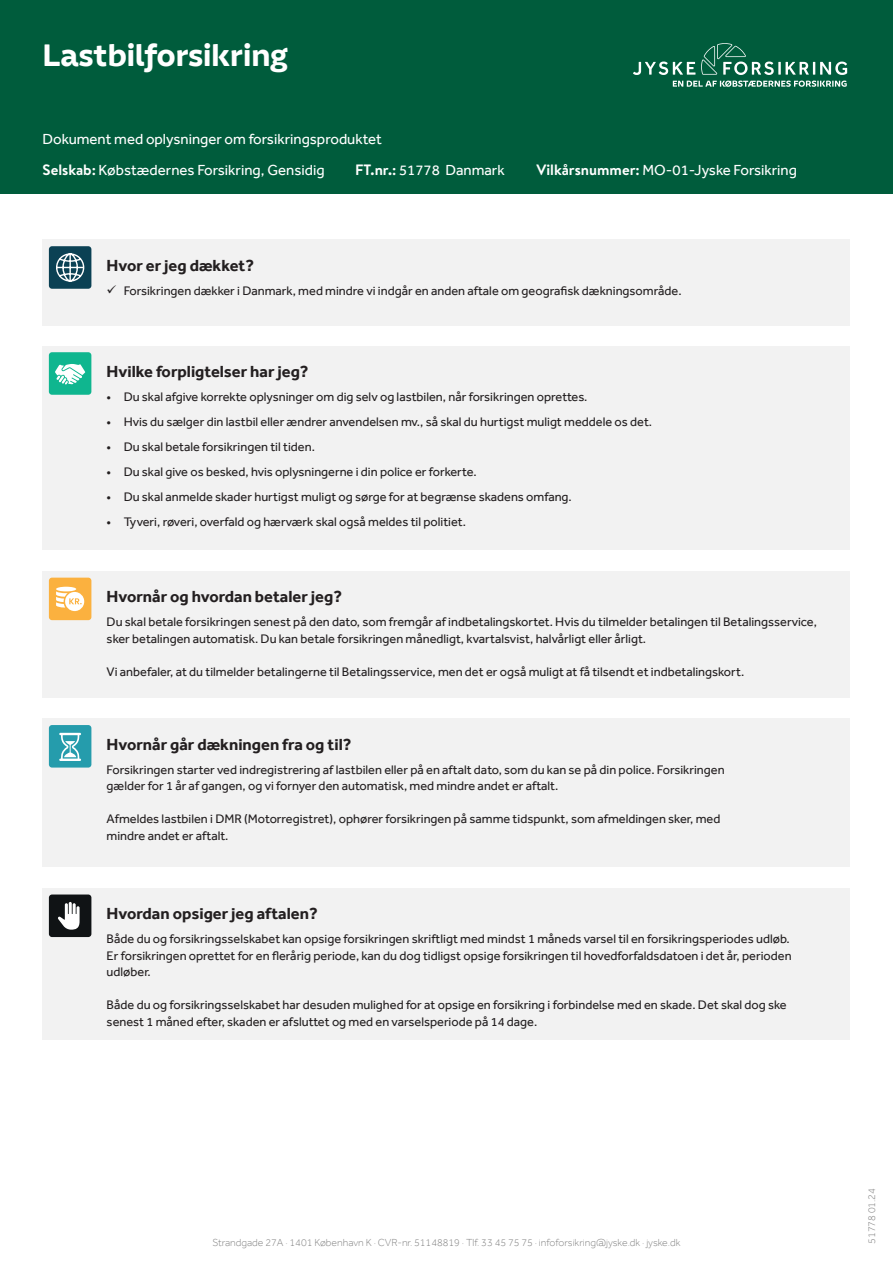
<style>
.page{position:relative;width:893px;height:1263px;background:#fff}
.page>*{position:absolute;margin:0;border:0;box-sizing:border-box;transform-origin:0 0}
.t1{font:700 30px "Jyske Bogstaver";color:#fff}
.Mellemrubrik{font:700 16.5px "Effra";color:#231f20}
.t2{font:15px "Effra";color:#fff}
.Brødtekst{font:12.75px/16.5px "Effra";color:#231f20}
.t3{font:300 10.5px "Effra";color:#838383}
.s1{font-family:"Brandon Text";font-weight:700}
</style>
<div class="page">
<div style="left:0;top:0;width:893px;height:193px;background:#005c3c"></div>
<svg style="left:633px;top:62px;width:62px;height:13px"></svg>
<svg style="left:701px;top:43px;width:146px;height:32px"></svg>
<svg style="left:673px;top:81px;width:174px;height:6px"></svg>
<div style="left:43px;top:240px;width:807px;height:86px;background:#f2f2f2"></div>
<div style="left:43px;top:346px;width:807px;height:204px;background:#f2f2f2"></div>
<div style="left:43px;top:571px;width:807px;height:126px;background:#f2f2f2"></div>
<div style="left:49px;top:246px;width:42px;height:43px;background:#0b4154;border-radius:3px"></div>
<svg style="left:56px;top:253px;width:29px;height:29px"></svg>
<div style="left:49px;top:352px;width:42px;height:43px;background:#0fb68f;border-radius:3px"></div>
<svg style="left:55px;top:364px;width:30px;height:21px"></svg>
<div style="left:49px;top:578px;width:42px;height:42px;background:#fbb13f;border-radius:3px"></div>
<hr style="left:56px;top:587px;width:20px;height:4px;background:#fff;border-radius:50%">
<svg style="left:65px;top:592px;width:19px;height:19px"></svg>
<svg style="left:56px;top:591px;width:26px;height:17px"></svg>
<div style="left:43px;top:719px;width:807px;height:148px;background:#f2f2f2"></div>
<div style="left:43px;top:888px;width:807px;height:151px;background:#f2f2f2"></div>
<div style="left:49px;top:725px;width:42px;height:42px;background:#259cac;border-radius:3px"></div>
<svg style="left:59px;top:733px;width:22px;height:28px"></svg>
<div style="left:49px;top:894px;width:42px;height:43px;background:#101315;border-radius:3px"></div>
<svg style="left:58px;top:902px;width:22px;height:28px"></svg>
<h1 class="t1" style="left:43px;top:34px;width:247px">Lastbilforsikring</h1>
<p class="t2" style="left:43px;top:130px;width:341px">Dokument med oplysninger om forsikringsproduktet</p>
<p class="t2" style="left:43px;top:161px;width:284px"><span class="s1">Selskab:</span> Købstædernes Forsikring, Gensidig</p>
<p class="t2" style="left:355px;top:161px;width:151px"><span class="s1">FT.nr.:</span> 51778 Danmark</p>
<p class="t2" style="left:536px;top:161px;width:262px"><span class="s1">Vilkårsnummer:</span> MO-01-Jyske Forsikring</p>
<p class="Mellemrubrik" style="left:107px;top:256px;width:149px">Hvor er jeg dækket?</p>
<p class="Brødtekst" style="left:124px;top:282px;width:559px">Forsikringen dækker i Danmark, med mindre vi indgår en anden aftale om geografisk dækningsområde.</p>
<p class="Mellemrubrik" style="left:107px;top:362px;width:203px">Hvilke forpligtelser har jeg?</p>
<p class="Brødtekst" style="left:107px;top:388px;width:482px">• Du skal afgive korrekte oplysninger om dig selv og lastbilen, når forsikringen oprettes.</p>
<p class="Brødtekst" style="left:107px;top:413px;width:547px">• Hvis du sælger din lastbil eller ændrer anvendelsen mv., så skal du hurtigst muligt meddele os det.</p>
<p class="Brødtekst" style="left:107px;top:438px;width:210px">• Du skal betale forsikringen til tiden.</p>
<p class="Brødtekst" style="left:107px;top:463px;width:372px">• Du skal give os besked, hvis oplysningerne i din police er forkerte.</p>
<p class="Brødtekst" style="left:107px;top:488px;width:467px">• Du skal anmelde skader hurtigst muligt og sørge for at begrænse skadens omfang.</p>
<p class="Brødtekst" style="left:107px;top:513px;width:361px">• Tyveri, røveri, overfald og hærværk skal også meldes til politiet.</p>
<p class="Mellemrubrik" style="left:107px;top:587px;width:237px">Hvornår og hvordan betaler jeg?</p>
<p class="Brødtekst" style="left:107px;top:614px;width:712px">Du skal betale forsikringen senest på den dato, som fremgår af indbetalingskortet. Hvis du tilmelder betalingen til Betalingsservice, sker betalingen automatisk. Du kan betale forsikringen månedligt, kvartalsvist, halvårligt eller årligt.</p>
<p class="Brødtekst" style="left:107px;top:663px;width:639px">Vi anbefaler, at du tilmelder betalingerne til Betalingsservice, men det er også muligt at få tilsendt et indbetalingskort.</p>
<p class="Mellemrubrik" style="left:107px;top:734px;width:246px">Hvornår går dækningen fra og til?</p>
<p class="Brødtekst" style="left:107px;top:761px;width:619px">Forsikringen starter ved indregistrering af lastbilen eller på en aftalt dato, som du kan se på din police. Forsikringen</p>
<p class="Brødtekst" style="left:107px;top:778px;width:453px">gælder for 1 år af gangen, og vi fornyer den automatisk, med mindre andet er aftalt.</p>
<p class="Brødtekst" style="left:107px;top:811px;width:615px">Afmeldes lastbilen i DMR (Motorregistret), ophører forsikringen på samme tidspunkt, som afmeldingen sker, med</p>
<p class="Brødtekst" style="left:107px;top:827px;width:123px">mindre andet er aftalt.</p>
<p class="Mellemrubrik" style="left:107px;top:904px;width:212px">Hvordan opsiger jeg aftalen?</p>
<p class="Brødtekst" style="left:107px;top:931px;width:686px">Både du og forsikringsselskabet kan opsige forsikringen skriftligt med mindst 1 måneds varsel til en forsikringsperiodes udløb.<br>Er forsikringen oprettet for en flerårig periode, kan du dog tidligst opsige forsikringen til hovedforfaldsdatoen i det år, perioden udløber.</p>
<p class="Brødtekst" style="left:107px;top:997px;width:681px">Både du og forsikringsselskabet har desuden mulighed for at opsige en forsikring i forbindelse med en skade. Det skal dog ske senest 1 måned efter, skaden er afsluttet og med en varselsperiode på 14 dage.</p>
<p class="t3" style="left:213px;top:1236px;width:469px">Strandgade 27A · 1401 København K · CVR-nr. 51148819 · Tlf. 33 45 75 75 · infoforsikring@jyske.dk · jyske.dk</p>
<p class="t3" style="left:865px;top:1244px;width:57px;rotate:-90deg">51778 01.24</p>
</div>
